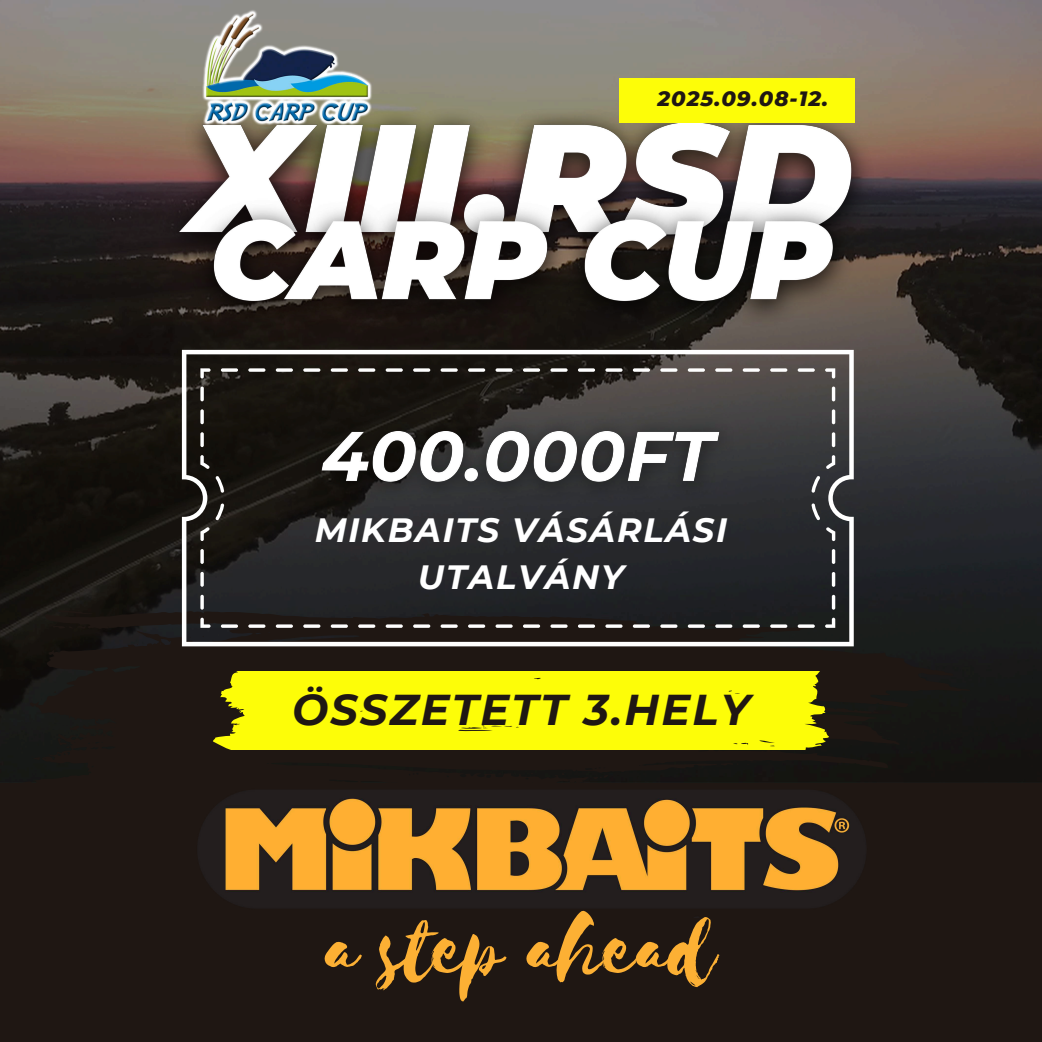
<style>
.page{position:relative;width:1042px;height:1042px;background:#1f1713}
.page>*{position:absolute;margin:0;border:0;box-sizing:border-box;transform-origin:0 0}
.t1{font:98.91px "Selima";letter-spacing:-.015em;color:#fcb034}
.t2{font:italic 700 43.05px "Montserrat";letter-spacing:.05em;color:#1f1713}
.t3{font:italic 700 33.63px/47px "Montserrat";letter-spacing:.05em;color:#fff;text-align:center}
.t4{font:italic 800 21.17px "Montserrat";letter-spacing:.05em;color:#1f1713}
</style>
<div class="page">
<img style="left:0;top:0;width:1042px;height:782px">
<svg style="left:15px;top:610px;width:955px;height:172px"></svg>
<img style="left:120px;top:71px;width:790px;height:293px">
<div style="left:619px;top:78px;width:235px;height:44px;background:#fdfd08"></div>
<img style="left:173px;top:0;width:237px;height:129px">
<svg style="left:182px;top:350px;width:672px;height:160px"></svg>
<svg style="left:215px;top:476px;width:9px;height:17px"></svg>
<svg style="left:215px;top:503px;width:9px;height:7px"></svg>
<svg style="left:200px;top:455px;width:10px;height:14px"></svg>
<svg style="left:200px;top:409px;width:4px;height:15px"></svg>
<svg style="left:200px;top:432px;width:4px;height:15px"></svg>
<svg style="left:200px;top:386px;width:4px;height:15px"></svg>
<svg style="left:200px;top:368px;width:11px;height:10px"></svg>
<svg style="left:303px;top:368px;width:17px;height:4px"></svg>
<svg style="left:331px;top:368px;width:17px;height:4px"></svg>
<svg style="left:248px;top:368px;width:17px;height:4px"></svg>
<svg style="left:358px;top:368px;width:17px;height:4px"></svg>
<svg style="left:413px;top:368px;width:17px;height:4px"></svg>
<svg style="left:441px;top:368px;width:17px;height:4px"></svg>
<svg style="left:468px;top:368px;width:17px;height:4px"></svg>
<svg style="left:221px;top:368px;width:17px;height:4px"></svg>
<svg style="left:495px;top:368px;width:18px;height:4px"></svg>
<svg style="left:386px;top:368px;width:17px;height:4px"></svg>
<svg style="left:550px;top:368px;width:18px;height:4px"></svg>
<svg style="left:743px;top:368px;width:17px;height:4px"></svg>
<svg style="left:715px;top:368px;width:17px;height:4px"></svg>
<svg style="left:798px;top:368px;width:17px;height:4px"></svg>
<svg style="left:770px;top:368px;width:17px;height:4px"></svg>
<svg style="left:688px;top:368px;width:17px;height:4px"></svg>
<svg style="left:633px;top:368px;width:17px;height:4px"></svg>
<svg style="left:578px;top:368px;width:17px;height:4px"></svg>
<svg style="left:276px;top:368px;width:17px;height:4px"></svg>
<svg style="left:660px;top:368px;width:17px;height:4px"></svg>
<svg style="left:605px;top:368px;width:17px;height:4px"></svg>
<svg style="left:523px;top:368px;width:17px;height:4px"></svg>
<svg style="left:825px;top:368px;width:10px;height:10px"></svg>
<hr style="left:832px;top:409px;width:3px;height:15px;background:#fff;border-radius:2px">
<hr style="left:832px;top:386px;width:3px;height:15px;background:#fff;border-radius:2px">
<hr style="left:832px;top:432px;width:3px;height:15px;background:#fff;border-radius:2px">
<svg style="left:826px;top:455px;width:9px;height:14px"></svg>
<svg style="left:811px;top:476px;width:9px;height:17px"></svg>
<svg style="left:811px;top:503px;width:9px;height:7px"></svg>
<img style="left:173px;top:510px;width:718px;height:397px">
<img style="left:296px;top:407px;width:450px;height:104px">
<p class="t4" style="left:657px;top:83px;width:172px">2025.09.08-12.</p>
<p class="t3" style="left:315px;top:505px;width:414px">MIKBAITS VÁSÁRLÁSI<br>UTALVÁNY</p>
<p class="t2" style="left:292px;top:679px;width:459px">ÖSSZETETT 3.HELY</p>
<h1 class="t1" style="left:325px;top:895px;width:394px">a step ahead</h1>
</div>
